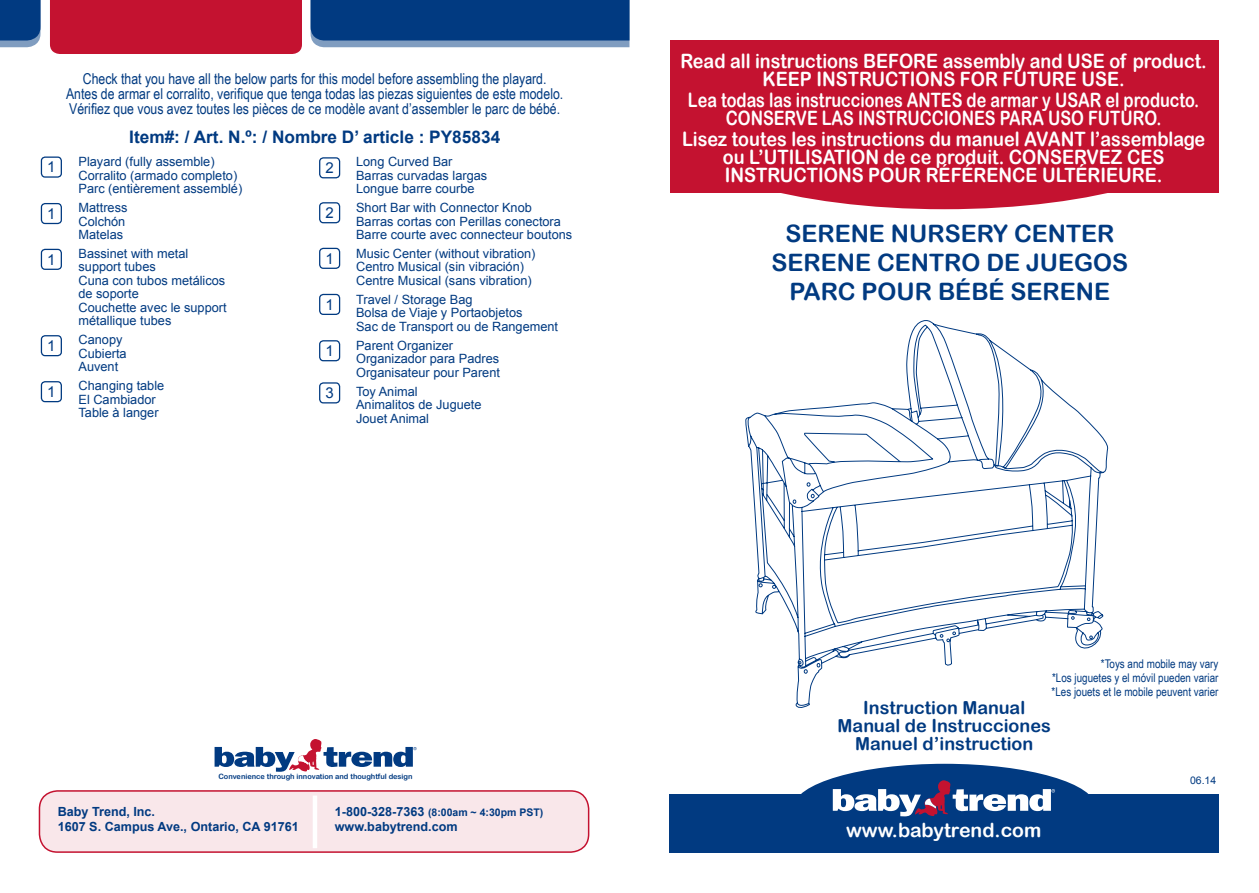
<style>
.page{position:relative;width:1259px;height:893px;background:#fff}
.page>*{position:absolute;margin:0;border:0;box-sizing:border-box;transform-origin:0 0}
.t1{font:24px/28.8px "Arial Rounded MT Bold";color:#013a81;text-align:center}
.t2{font:19.8px/18px "Arial Rounded MT Bold";color:#fff;text-align:center;scale:.91 1}
.t3{font:19.8px/18px "Arial Rounded MT Bold";color:#fff;text-align:center;scale:.82 1}
.t4{font:19.5px "Arial Rounded MT Bold";color:#fff}
.t5{font:18px/18px "Arial Rounded MT Bold";color:#013a81;text-align:center}
.t6{font:700 17.25px "Arial";color:#013a81}
.t7{font:15px/15px "Arial Narrow";color:#013a81;text-align:center}
.t8{font:15px "Arial";color:#013a81}
.t9{font:12.75px/13.5px "Arial";color:#013a81}
.t10{font:700 12.6px/15.1px "Arial";color:#013a81}
.t11{font:12px/14.4px "Arial Narrow";color:#013a81;text-align:justify}
.t12{font:700 10.5px "Arial";color:#013a81}
.t13{font:10.5px "Arial";color:#013a81}
.t14{font:7.35px "Arial Rounded MT Bold";color:#013a81}
.s1{font-size:12.6px}
</style>
<div class="page">
<div style="left:671px;top:45px;width:546px;height:164px;background:#c41230;border-radius:50%"></div>
<div style="left:670px;top:41px;width:548px;height:152px;background:#c41230"></div>
<div style="left:793px;top:764px;width:303px;height:87px;background:#013a81;border-radius:50%"></div>
<div style="left:669px;top:794px;width:549px;height:59px;background:#013a81"></div>
<svg style="left:833px;top:780px;width:222px;height:36px"></svg>
<div style="left:39px;top:791px;width:549px;height:61px;background:#f9e7ea;border-radius:18px"></div>
<div style="left:39px;top:790px;width:550px;height:63px;border:2px solid #c41230;border-radius:18px"></div>
<hr style="left:313px;top:795px;width:4px;height:53px;background:#fff">
<svg style="left:214px;top:739px;width:202px;height:33px"></svg>
<svg style="left:745px;top:320px;width:362px;height:388px"></svg>
<svg style="left:0;top:0;width:40px;height:47px"></svg>
<div style="left:50px;top:0;width:252px;height:54px;background:#c41230"></div>
<svg style="left:310px;top:0;width:319px;height:47px"></svg>
<div style="left:41px;top:203px;width:21px;height:21px;border:1px solid #013a81;border-radius:4px"></div>
<div style="left:319px;top:157px;width:21px;height:21px;border:1px solid #013a81;border-radius:4px"></div>
<div style="left:319px;top:202px;width:21px;height:21px;border:1px solid #013a81;border-radius:4px"></div>
<div style="left:319px;top:248px;width:21px;height:21px;border:1px solid #013a81;border-radius:4px"></div>
<div style="left:319px;top:294px;width:21px;height:21px;border:1px solid #013a81;border-radius:4px"></div>
<div style="left:319px;top:340px;width:21px;height:21px;border:1px solid #013a81;border-radius:4px"></div>
<div style="left:319px;top:382px;width:21px;height:21px;border:1px solid #013a81;border-radius:4px"></div>
<div style="left:41px;top:249px;width:21px;height:21px;border:1px solid #013a81;border-radius:4px"></div>
<div style="left:41px;top:381px;width:21px;height:21px;border:1px solid #013a81;border-radius:4px"></div>
<div style="left:41px;top:335px;width:21px;height:21px;border:1px solid #013a81;border-radius:4px"></div>
<div style="left:41px;top:156px;width:21px;height:22px;border:1px solid #013a81;border-radius:4px"></div>
<p class="t8" style="left:47px;top:157px;width:10px">1</p>
<p class="t8" style="left:47px;top:204px;width:10px">1</p>
<p class="t8" style="left:47px;top:250px;width:10px">1</p>
<p class="t8" style="left:47px;top:336px;width:10px">1</p>
<p class="t8" style="left:47px;top:382px;width:10px">1</p>
<p class="t7" style="left:66px;top:70px;width:499px">Check that you have all the below parts for this model before assembling the playard.<br>Antes de armar el corralito, verifique que tenga todas las piezas siguientes de este modelo.<br>Vérifiez que vous avez toutes les pièces de ce modèle avant d’assembler le parc de bébé.</p>
<h3 class="t6" style="left:129px;top:125px;width:372px">Item#: / Art. N.º: / Nombre D’ article : PY85834</h3>
<p class="t9" style="left:79px;top:155px;width:165px">Playard (fully assemble)<br>Corralito (armado completo)<br>Parc (entièrement assemblé)</p>
<p class="t9" style="left:79px;top:201px;width:50px">Mattress<br>Colchón<br>Matelas</p>
<p class="t9" style="left:79px;top:247px;width:150px">Bassinet with metal support tubes<br>Cuna con tubos metálicos de soporte<br>Couchette avec le support métallique tubes</p>
<p class="t9" style="left:79px;top:333px;width:50px">Canopy<br>Cubierta<br>Auvent</p>
<p class="t9" style="left:79px;top:379px;width:87px">Changing table<br>El Cambiador<br>Table à langer</p>
<p class="t8" style="left:325px;top:158px;width:10px">2</p>
<p class="t8" style="left:325px;top:203px;width:10px">2</p>
<p class="t8" style="left:325px;top:249px;width:10px">1</p>
<p class="t8" style="left:325px;top:295px;width:10px">1</p>
<p class="t8" style="left:325px;top:341px;width:10px">1</p>
<p class="t8" style="left:325px;top:383px;width:10px">3</p>
<p class="t9" style="left:356px;top:155px;width:133px">Long Curved Bar<br>Barras curvadas largas<br>Longue barre courbe</p>
<p class="t9" style="left:356px;top:201px;width:218px">Short Bar with Connector Knob<br>Barras cortas con Perillas conectora<br>Barre courte avec connecteur boutons</p>
<p class="t9" style="left:356px;top:247px;width:181px">Music Center (without vibration)<br>Centro Musical (sin vibración)<br>Centre Musical (sans vibration)</p>
<p class="t9" style="left:356px;top:293px;width:203px">Travel / Storage Bag<br>Bolsa de Viaje y Portaobjetos<br>Sac de Transport ou de Rangement</p>
<p class="t9" style="left:356px;top:339px;width:145px">Parent Organizer<br>Organizador para Padres<br>Organisateur pour Parent</p>
<p class="t9" style="left:356px;top:385px;width:127px">Toy Animal<br>Animalitos de Juguete<br>Jouet Animal</p>
<p class="t14" style="left:218px;top:772px;width:196px">Convenience through innovation and thoughtful design</p>
<p class="t10" style="left:58px;top:805px;width:242px">Baby Trend, Inc.<br>1607 S. Campus Ave., Ontario, CA 91761</p>
<p class="t12" style="left:335px;top:806px;width:210px"><span class="s1">1-800-328-7363</span> (8:00am ~ 4:30pm PST)</p>
<p class="t10" style="left:335px;top:820px;width:124px">www.babytrend.com</p>
<h2 class="t2" style="left:680px;top:51px;width:580px">Read all instructions BEFORE assembly and USE of product.<br>KEEP INSTRUCTIONS FOR FUTURE USE.</h2>
<h2 class="t3" style="left:688px;top:91px;width:625px">Lea todas las instrucciones ANTES de armar y USAR el producto.<br>CONSERVE LAS INSTRUCCIONES PARA USO FUTURO.</h2>
<h2 class="t2" style="left:682px;top:130px;width:576px">Lisez toutes les instructions du manuel AVANT l’assemblage ou L’UTILISATION de ce produit. CONSERVEZ CES<br>INSTRUCTIONS POUR RÉFÉRENCE ULTÉRIEURE.</h2>
<h1 class="t1" style="left:771px;top:219px;width:358px">SERENE NURSERY CENTER<br>SERENE CENTRO DE JUEGOS<br>PARC POUR BÉBÉ SERENE</h1>
<p class="t11" style="left:1051px;top:656px;width:168px;text-indent:49px">*Toys and mobile may vary *Los juguetes y el móvil pueden variar *Les jouets et le mobile peuvent varier</p>
<h3 class="t5" style="left:837px;top:698px;width:215px">Instruction Manual<br>Manual de Instrucciones<br>Manuel d’instruction</h3>
<h3 class="t4" style="left:846px;top:819px;width:197px">www.babytrend.com</h3>
<p class="t13" style="left:1190px;top:774px;width:28px">06.14</p>
</div>
